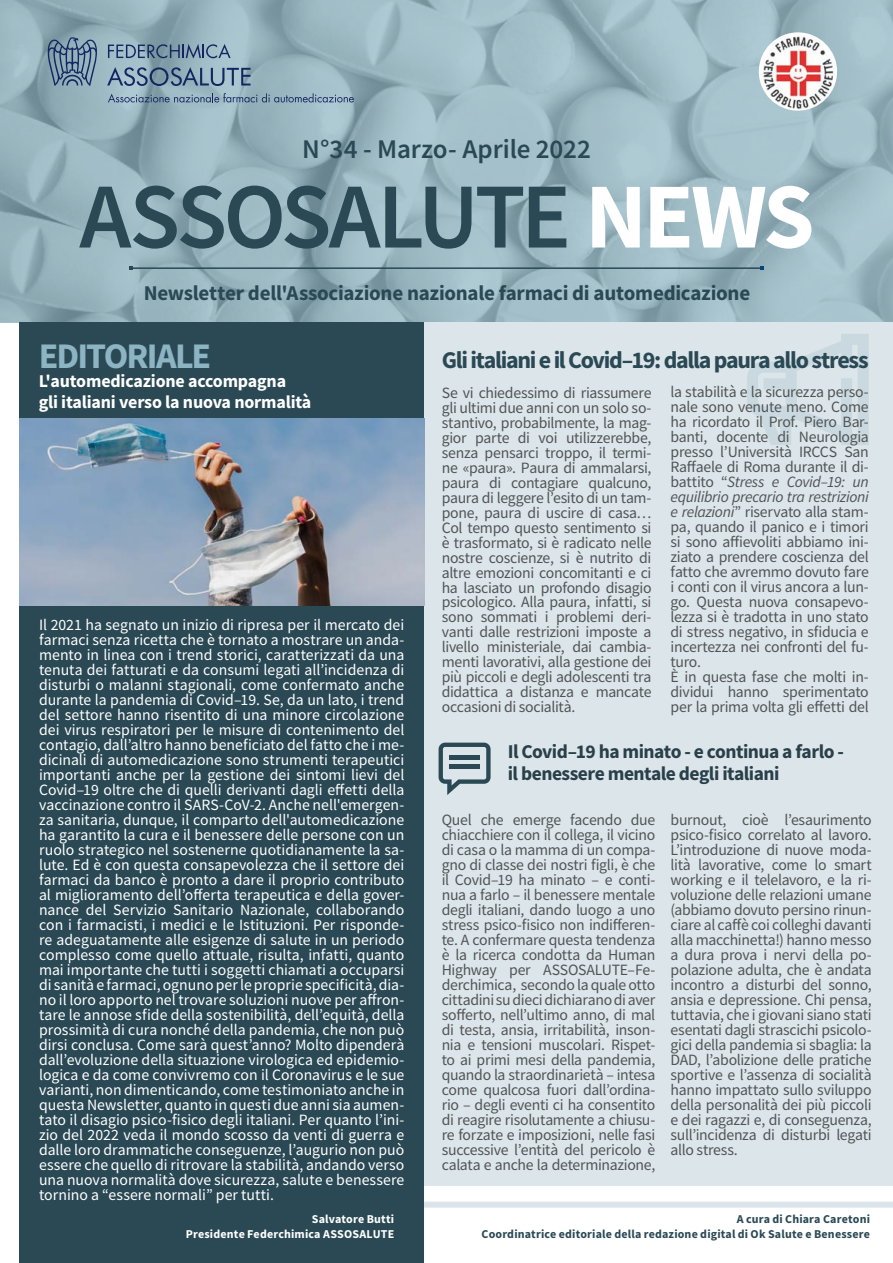
<style>
.page{position:relative;width:893px;height:1263px;background:#fff}
.page>*{position:absolute;margin:0;border:0;box-sizing:border-box;transform-origin:0 0}
.t1{font:600 93px "Source Sans Pro";letter-spacing:-.04em;color:#2a4954}
.t2{font:700 36px "Source Sans Pro";letter-spacing:-.055em;color:#8cb4c2}
.t3{font:600 27px "Source Sans Pro";letter-spacing:-.005em;color:#2a4954}
.t4{font:700 24px "Source Sans Pro";letter-spacing:-.055em;color:#2a4954}
.t5{font:700 21px "Source Sans Pro";letter-spacing:-.01em;color:#2a4954}
.t6{font:700 19.5px/22.5px "Source Sans Pro";letter-spacing:-.025em;color:#29404a}
.t7{font:700 18px/21px "Source Sans Pro";letter-spacing:-.01em;color:#fff}
.t8{font:15.75px/15px "Source Sans Pro";letter-spacing:-.02em;color:#515456;text-align:justify}
.t9{font:15.75px/15px "Source Sans Pro";letter-spacing:.005em;color:#fff;text-align:justify}
.t10{font:700 12px/15px "Source Sans Pro";letter-spacing:.015em;color:#2a4954;text-align:right}
.t11{font:700 12px/15px "Source Sans Pro";letter-spacing:.015em;color:#fff;text-align:right}
.s1{font-weight:700;color:#fff}
.s2{font-style:italic}
</style>
<div class="page">
<svg style="left:0;top:0;width:893px;height:323px;background:#9bb7c1"></svg>
<hr style="left:131px;top:267px;width:631px;height:2px;background:#2a4954">
<svg style="left:129px;top:266px;width:4px;height:4px"></svg>
<svg style="left:760px;top:266px;width:3px;height:4px"></svg>
<img style="left:759px;top:32px;width:78px;height:79px;border-radius:39px">
<svg style="left:47px;top:37px;width:51px;height:49px;background:#6c869e"></svg>
<svg style="left:108px;top:44px;width:123px;height:15px;background:#718aa2"></svg>
<svg style="left:108px;top:93px;width:246px;height:9px;background:#809aae"></svg>
<svg style="left:107px;top:67px;width:144px;height:19px;background:#758ea6"></svg>
<div style="left:90px;top:1202px;width:803px;height:6px;background:#dce5e9"></div>
<div style="left:19px;top:323px;width:405px;height:940px;background:#2a4954"></div>
<div style="left:424px;top:323px;width:469px;height:863px;background:#dce5e9"></div>
<img style="left:19px;top:418px;width:405px;height:187px">
<svg style="left:747px;top:334px;width:122px;height:111px"></svg>
<svg style="left:439px;top:743px;width:52px;height:52px"></svg>
<hr style="left:449px;top:756px;width:31px;height:4px;background:#2a4954">
<div style="left:449px;top:764px;width:31px;height:5px;background:#2a4954"></div>
<h3 class="t3" style="left:302px;top:131px;width:290px">N°34 - Marzo- Aprile 2022</h3>
<h1 class="t1" style="left:79px;top:156px;width:737px">ASSOSALUTE <span class="s1">NEWS</span></h1>
<h3 class="t5" style="left:144px;top:279px;width:608px">Newsletter dell'Associazione nazionale farmaci di automedicazione</h3>
<h2 class="t2" style="left:39px;top:331px;width:174px">EDITORIALE</h2>
<p class="t7" style="left:39px;top:370px;width:274px">L'automedicazione accompagna<br>gli italiani verso la nuova normalità</p>
<p class="t9" style="left:39px;top:617px;width:367px">Il 2021 ha segnato un inizio di ripresa per il mercato dei farmaci senza ricetta che è tornato a mostrare un anda&shy;mento in linea con i trend storici, caratterizzati da una tenuta dei fatturati e da consumi legati all’incidenza di disturbi o malanni stagionali, come confermato anche durante la pandemia di Covid–19. Se, da un lato, i trend del settore hanno risentito di una minore circolazione dei virus respiratori per le misure di contenimento del contagio, dall’altro hanno beneficiato del fatto che i me&shy;dicinali di automedicazione sono strumenti terapeutici importanti anche per la gestione dei sintomi lievi del Covid–19 oltre che di quelli derivanti dagli effetti della vaccinazione contro il SARS-CoV-2. Anche nell'emergen&shy;za sanitaria, dunque, il comparto dell'automedicazione ha garantito la cura e il benessere delle persone con un ruolo strategico nel sostenerne quotidianamente la sa&shy;lute. Ed è con questa consapevolezza che il settore dei farmaci da banco è pronto a dare il proprio contributo al miglioramento dell’offerta terapeutica e della gover&shy;nance del Servizio Sanitario Nazionale, collaborando con i farmacisti, i medici e le Istituzioni. Per risponde&shy;re adeguatamente alle esigenze di salute in un periodo complesso come quello attuale, risulta, infatti, quanto mai importante che tutti i soggetti chiamati a occuparsi di sanità e farmaci, ognuno per le proprie specificità, dia&shy;no il loro apporto nel trovare soluzioni nuove per affron&shy;tare le annose sfide della sostenibilità, dell’equità, della prossimità di cura nonché della pandemia, che non può dirsi conclusa. Come sarà quest’anno? Molto dipenderà dall’evoluzione della situazione virologica ed epidemio&shy;logica e da come convivremo con il Coronavirus e le sue varianti, non dimenticando, come testimoniato anche in questa Newsletter, quanto in questi due anni sia aumen&shy;tato il disagio psico-fisico degli italiani. Per quanto l’ini&shy;zio del 2022 veda il mondo scosso da venti di guerra e dalle loro drammatiche conseguenze, l’augurio non può essere che quello di ritrovare la stabilità, andando verso una nuova normalità dove sicurezza, salute e benessere tornino a “essere normali” per tutti.</p>
<p class="t11" style="left:186px;top:1211px;width:210px">Salvatore Butti<br>Presidente Federchimica ASSOSALUTE</p>
<h3 class="t4" style="left:442px;top:343px;width:428px">Gli italiani e il Covid–19: dalla paura allo stress</h3>
<p class="t8" style="left:671px;top:385px;width:200px;text-align:left">la stabilità e la sicurezza perso&shy;nale sono venute meno. Come ha ricordato il Prof. Piero Bar&shy;banti, docente di Neurologia presso l’Università IRCCS San<br>Raffaele di Roma durante il di&shy;battito “<span class="s2">Stress e Covid–19: un equilibrio precario tra restrizioni e relazioni</span>” riservato alla stam&shy;pa, quando il panico e i timori si sono affievoliti abbiamo ini&shy;ziato a prendere coscienza del fatto che avremmo dovuto fare i conti con il virus ancora a lun&shy;go. Questa nuova consapevo&shy;lezza si è tradotta in uno stato di stress negativo, in sfiducia e incertezza nei confronti del fu&shy;turo.<br>È in questa fase che molti in&shy;dividui hanno sperimentato per la prima volta gli effetti del</p>
<p class="t8" style="left:442px;top:385px;width:211px">Se vi chiedessimo di riassumere gli ultimi due anni con un solo so&shy;stantivo, probabilmente, la mag&shy;gior parte di voi utilizzerebbe, senza pensarci troppo, il termi&shy;ne «paura». Paura di ammalarsi, paura di contagiare qualcuno, paura di leggere l’esito di un tam&shy;pone, paura di uscire di casa… Col tempo questo sentimento si è trasformato, si è radicato nelle nostre coscienze, si è nutrito di altre emozioni concomitanti e ci ha lasciato un profondo disagio psicologico. Alla paura, infatti, si sono sommati i problemi deri&shy;vanti dalle restrizioni imposte a livello ministeriale, dai cambia&shy;menti lavorativi, alla gestione dei più piccoli e degli adolescenti tra didattica a distanza e mancate occasioni di socialità.</p>
<p class="t6" style="left:508px;top:739px;width:338px">Il Covid–19 ha minato - e continua a farlo - il benessere mentale degli italiani</p>
<p class="t8" style="left:442px;top:812px;width:215px">Quel che emerge facendo due chiacchiere con il collega, il vicino di casa o la mamma di un compa&shy;gno di classe dei nostri figli, è che il Covid–19 ha minato – e conti&shy;nua a farlo – il benessere mentale degli italiani, dando luogo a uno stress psico-fisico non indifferen&shy;te. A confermare questa tendenza è la ricerca condotta da Human Highway per ASSOSALUTE–Fe&shy;derchimica, secondo la quale otto cittadini su dieci dichiarano di aver sofferto, nell’ultimo anno, di mal di testa, ansia, irritabilità, inson&shy;nia e tensioni muscolari. Rispet&shy;to ai primi mesi della pandemia, quando la straordinarietà – intesa come qualcosa fuori dall’ordina&shy;rio – degli eventi ci ha consentito di reagire risolutamente a chiusu&shy;re forzate e imposizioni, nelle fasi successive l’entità del pericolo è calata e anche la determinazione,</p>
<p class="t8" style="left:671px;top:812px;width:203px">burnout, cioè l’esaurimento psico-fisico correlato al lavoro.<br>L’introduzione di nuove moda&shy;lità lavorative, come lo smart working e il telelavoro, e la ri&shy;voluzione delle relazioni umane (abbiamo dovuto persino rinun&shy;ciare al caffè coi colleghi davanti alla macchinetta!) hanno messo a dura prova i nervi della po&shy;polazione adulta, che è andata incontro a disturbi del sonno, ansia e depressione. Chi pensa, tuttavia, che i giovani siano stati esentati dagli strascichi psicolo&shy;gici della pandemia si sbaglia: la DAD, l’abolizione delle pratiche sportive e l’assenza di socialità hanno impattato sullo sviluppo della personalità dei più piccoli e dei ragazzi e, di conseguenza, sull’incidenza di disturbi legati allo stress.</p>
<p class="t10" style="left:482px;top:1211px;width:390px">A cura di Chiara Caretoni<br>Coordinatrice editoriale della redazione digital di Ok Salute e Benessere</p>
</div>
